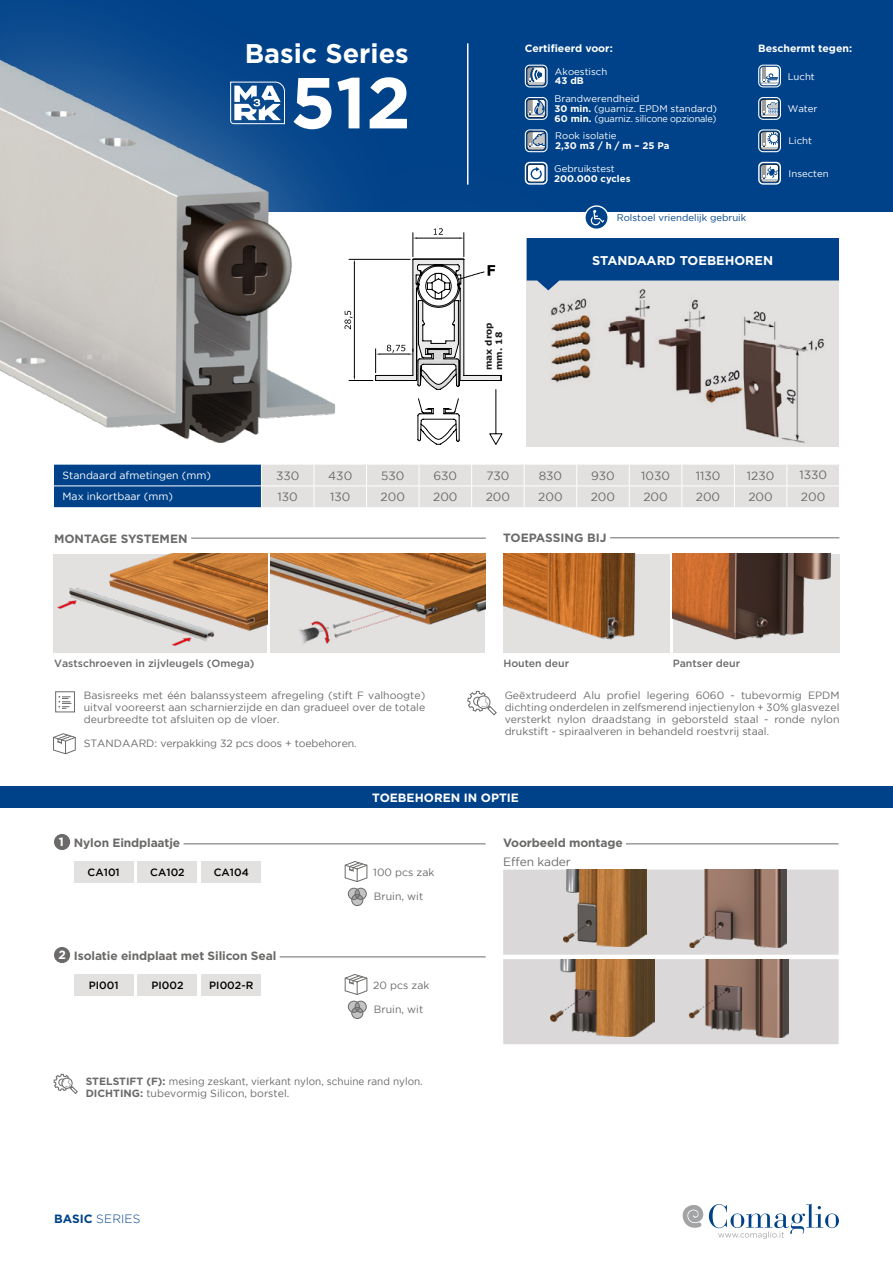
<style>
.page{position:relative;width:893px;height:1263px;background:#fff}
.page>*{position:absolute;margin:0;border:0;box-sizing:border-box;transform-origin:0 0}
.t1{font:700 72px "Gotham";color:#fff}
.t2{font:700 27px "Gotham";color:#fff}
.t3{font:700 12.75px "Gotham";color:#fff}
.t4{font:700 12px "Gotham";letter-spacing:-.01em;color:#6b6a69}
.t5{font:12px "Gotham";color:#6b6a69}
.t6{font:700 12px "Gotham";color:#fff}
.t7{font:300 12px "Gotham";letter-spacing:.015em;color:#004289}
.t8{font:10.5px/12px "Gotham";color:#6b6a69;text-align:justify}
.t9{font:10.5px/12px "Gotham";color:#6b6a69;scale:.95 1}
.t10{font:500 10.5px "Gotham";color:#6b6a69}
.t11{font:10.5px "Gotham";color:#fff}
.t12{font:500 10.5px "Gotham";letter-spacing:.005em;color:#000}
.t13{font:700 10.5px "Gotham";color:#fff}
.t14{font:9.6px/9.8px "Gotham";color:#fff}
.t15{font:700 9.6px "Gotham";color:#fff}
.t16{font:9.6px "Gotham";color:#004289}
.t17{font:700 9px/10.5px "Verdana";color:#1d1e1c}
.s1{font-weight:700}
.s2{font-size:9.75px}
.s3{color:#fff}
</style>
<div class="page">
<svg style="left:683px;top:1205px;width:20px;height:23px"></svg>
<svg style="left:709px;top:1203px;width:130px;height:36px"></svg>
<div style="left:0;top:786px;width:893px;height:21px;background:#004289"></div>
<div style="left:0;top:0;width:893px;height:212px;background:#004289"></div>
<hr style="left:467px;top:43px;width:1px;height:142px;background:#fff">
<div style="left:673px;top:554px;width:166px;height:98px;background:#e3e0e0"></div>
<img style="left:673px;top:554px;width:158px;height:86px">
<div style="left:503px;top:554px;width:167px;height:98px;background:#e3e0e0"></div>
<img style="left:503px;top:554px;width:133px;height:85px">
<div style="left:0;top:0;width:450px;height:567px;background:#fff;opacity:.37"></div>
<img style="left:0;top:50px;width:363px;height:397px">
<svg style="left:54px;top:465px;width:785px;height:42px;background:#7896b7"></svg>
<svg style="left:230px;top:81px;width:55px;height:44px"></svg>
<div style="left:259px;top:131px;width:362px;height:387px;background:#fff;opacity:.37"></div>
<svg style="left:329px;top:228px;width:173px;height:217px"></svg>
<svg style="left:758px;top:129px;width:23px;height:23px"></svg>
<svg style="left:759px;top:131px;width:21px;height:20px"></svg>
<svg style="left:758px;top:162px;width:23px;height:23px"></svg>
<svg style="left:760px;top:163px;width:20px;height:20px"></svg>
<svg style="left:758px;top:97px;width:23px;height:23px"></svg>
<svg style="left:759px;top:98px;width:21px;height:21px"></svg>
<svg style="left:758px;top:65px;width:23px;height:22px"></svg>
<svg style="left:759px;top:66px;width:21px;height:20px"></svg>
<svg style="left:525px;top:65px;width:23px;height:22px"></svg>
<svg style="left:526px;top:66px;width:20px;height:20px"></svg>
<svg style="left:525px;top:97px;width:23px;height:23px"></svg>
<svg style="left:526px;top:98px;width:20px;height:21px"></svg>
<svg style="left:525px;top:162px;width:23px;height:23px"></svg>
<svg style="left:526px;top:163px;width:20px;height:20px"></svg>
<svg style="left:525px;top:129px;width:23px;height:23px"></svg>
<svg style="left:526px;top:131px;width:21px;height:20px"></svg>
<img style="left:527px;top:290px;width:312px;height:157px">
<svg style="left:527px;top:238px;width:312px;height:52px;background:#275d98"></svg>
<div style="left:503px;top:870px;width:336px;height:174px;background:#dad8d8"></div>
<div style="left:54px;top:834px;width:16px;height:16px;background:#6b6a69;border-radius:50%"></div>
<hr style="left:184px;top:843px;width:302px;height:1px;background:#6b6a69">
<hr style="left:626px;top:843px;width:213px;height:1px;background:#6b6a69">
<div style="left:74px;top:861px;width:59px;height:21px;background:#e3e0e0"></div>
<div style="left:138px;top:861px;width:59px;height:21px;background:#e3e0e0"></div>
<div style="left:201px;top:861px;width:60px;height:21px;background:#e3e0e0"></div>
<svg style="left:344px;top:861px;width:24px;height:21px"></svg>
<svg style="left:352px;top:894px;width:11px;height:11px"></svg>
<svg style="left:348px;top:888px;width:11px;height:11px"></svg>
<svg style="left:355px;top:888px;width:11px;height:11px"></svg>
<div style="left:351px;top:894px;width:12px;height:12px;border:1px solid #6b6a69;border-radius:50%"></div>
<div style="left:355px;top:888px;width:12px;height:12px;border:1px solid #6b6a69;border-radius:50%"></div>
<div style="left:348px;top:888px;width:12px;height:12px;border:1px solid #6b6a69;border-radius:50%"></div>
<img style="left:564px;top:870px;width:82px;height:77px">
<img style="left:687px;top:870px;width:100px;height:77px">
<div style="left:54px;top:947px;width:16px;height:16px;background:#6b6a69;border-radius:50%"></div>
<hr style="left:280px;top:956px;width:206px;height:1px;background:#6b6a69">
<img style="left:550px;top:959px;width:105px;height:77px">
<img style="left:688px;top:959px;width:100px;height:78px">
<div style="left:74px;top:974px;width:59px;height:21px;background:#e3e0e0"></div>
<div style="left:138px;top:974px;width:59px;height:21px;background:#e3e0e0"></div>
<div style="left:201px;top:974px;width:60px;height:21px;background:#e3e0e0"></div>
<svg style="left:344px;top:974px;width:24px;height:21px"></svg>
<svg style="left:352px;top:1007px;width:11px;height:11px"></svg>
<svg style="left:348px;top:1001px;width:11px;height:11px"></svg>
<svg style="left:355px;top:1001px;width:11px;height:11px"></svg>
<div style="left:351px;top:1007px;width:12px;height:12px;border:1px solid #6b6a69;border-radius:50%"></div>
<div style="left:355px;top:1001px;width:12px;height:12px;border:1px solid #6b6a69;border-radius:50%"></div>
<div style="left:348px;top:1001px;width:12px;height:12px;border:1px solid #6b6a69;border-radius:50%"></div>
<svg style="left:53px;top:1074px;width:25px;height:20px"></svg>
<div style="left:270px;top:554px;width:215px;height:98px;background:#e3e0e0"></div>
<img style="left:270px;top:554px;width:215px;height:90px">
<div style="left:54px;top:554px;width:213px;height:98px;background:#e3e0e0"></div>
<img style="left:57px;top:554px;width:210px;height:92px">
<div style="left:55px;top:691px;width:20px;height:21px;border:1px solid #6b6a69"></div>
<svg style="left:58px;top:696px;width:13px;height:13px"></svg>
<svg style="left:53px;top:733px;width:23px;height:21px"></svg>
<svg style="left:467px;top:691px;width:30px;height:25px"></svg>
<hr style="left:610px;top:537px;width:229px;height:1px;background:#6b6a69">
<hr style="left:191px;top:538px;width:295px;height:1px;background:#6b6a69">
<h2 class="t2" style="left:245px;top:36px;width:166px">Basic Series</h2>
<h1 class="t1" style="left:290px;top:55px;width:122px">512</h1>
<p class="t13" style="left:525px;top:41px;width:89px">Certifieerd voor:</p>
<p class="t14" style="left:555px;top:66px;width:54px">Akoestisch</p>
<p class="t15" style="left:555px;top:75px;width:30px">43 dB</p>
<p class="t14" style="left:555px;top:94px;width:164px">Brandwerendheid<br><span class="s1">30 min.</span> (guarniz. EPDM standard)<br><span class="s1">60 min.</span> (guarniz. silicone opzionale)</p>
<p class="t14" style="left:555px;top:131px;width:63px">Rook isolatie</p>
<p class="t15" style="left:555px;top:139px;width:116px">2,30 m3 / h / m – 25 Pa</p>
<p class="t14" style="left:554px;top:163px;width:62px">Gebruikstest</p>
<p class="t15" style="left:554px;top:172px;width:78px">200.000 cycles</p>
<p class="t16" style="left:617px;top:213px;width:131px">Rolstoel vriendelijk gebruik</p>
<p class="t13" style="left:758px;top:41px;width:95px">Beschermt tegen:</p>
<p class="t14" style="left:788px;top:71px;width:29px">Lucht</p>
<p class="t14" style="left:788px;top:104px;width:31px">Water</p>
<p class="t14" style="left:788px;top:136px;width:25px">Licht</p>
<p class="t14" style="left:789px;top:168px;width:42px">Insecten</p>
<p class="t3" style="left:592px;top:252px;width:182px">STANDAARD TOEBEHOREN</p>
<p class="t17" style="left:483px;top:370px;width:49px;rotate:-90deg">max drop mm. 18</p>
<p class="t11" style="left:63px;top:470px;width:150px">Standaard afmetingen (mm)</p>
<p class="t5" style="left:276px;top:469px;width:25px">330</p>
<p class="t5" style="left:328px;top:469px;width:25px">430</p>
<p class="t5" style="left:381px;top:469px;width:25px">530</p>
<p class="t5" style="left:433px;top:469px;width:25px">630</p>
<p class="t5" style="left:486px;top:469px;width:25px">730</p>
<p class="t5" style="left:539px;top:469px;width:25px">830</p>
<p class="t5" style="left:591px;top:469px;width:25px">930</p>
<p class="t5" style="left:641px;top:469px;width:30px">1030</p>
<p class="t5" style="left:696px;top:469px;width:26px">1130</p>
<p class="t5" style="left:747px;top:469px;width:29px">1230</p>
<p class="t5" style="left:799px;top:469px;width:29px">1330</p>
<p class="t11" style="left:63px;top:491px;width:112px">Max inkortbaar (mm)</p>
<p class="t5" style="left:278px;top:490px;width:22px">130</p>
<p class="t5" style="left:330px;top:490px;width:22px">130</p>
<p class="t5" style="left:381px;top:490px;width:26px">200</p>
<p class="t5" style="left:433px;top:490px;width:26px">200</p>
<p class="t5" style="left:486px;top:490px;width:26px">200</p>
<p class="t5" style="left:538px;top:490px;width:26px">200</p>
<p class="t5" style="left:591px;top:490px;width:26px">200</p>
<p class="t5" style="left:643px;top:490px;width:26px">200</p>
<p class="t5" style="left:696px;top:490px;width:26px">200</p>
<p class="t5" style="left:748px;top:490px;width:26px">200</p>
<p class="t5" style="left:801px;top:490px;width:26px">200</p>
<p class="t4" style="left:54px;top:530px;width:135px">MONTAGE SYSTEMEN</p>
<p class="t4" style="left:503px;top:530px;width:105px">TOEPASSING BIJ</p>
<p class="t10" style="left:54px;top:658px;width:202px">Vastschroeven in zijvleugels (Omega)</p>
<p class="t8" style="left:84px;top:689px;width:343px">Basisreeks met één balanssysteem afregeling (stift F valhoogte) uitval vooreerst aan scharnierzijde en dan gradueel over de totale deurbreedte tot afsluiten op de vloer<span class="s2">.</span></p>
<p class="t8" style="left:84px;top:737px;width:274px">STANDAARD: verpakking 32 pcs doos + toebehoren<span class="s2">.</span></p>
<p class="t10" style="left:503px;top:658px;width:67px">Houten deur</p>
<p class="t10" style="left:673px;top:658px;width:69px">Pantser deur</p>
<p class="t8" style="left:505px;top:689px;width:336px">Geëxtrudeerd Alu profiel legering 6060 - tubevormig EPDM dichting onderdelen in zelfsmerend injectienylon + 30% glasvezel versterkt nylon draadstang in geborsteld staal - ronde nylon drukstift - spiraalveren in behandeld roestvrij staal<span class="s2">.</span></p>
<p class="t6" style="left:372px;top:789px;width:148px">TOEBEHOREN IN OPTIE</p>
<p class="t4" style="left:59px;top:834px;width:123px"><span class="s3">1</span> Nylon Eindplaatje</p>
<p class="t4" style="left:503px;top:834px;width:121px">Voorbeeld montage</p>
<p class="t12" style="left:88px;top:866px;width:34px">CA101</p>
<p class="t12" style="left:150px;top:866px;width:36px">CA102</p>
<p class="t12" style="left:214px;top:866px;width:37px">CA104</p>
<p class="t8" style="left:373px;top:866px;width:63px">100 pcs zak</p>
<p class="t8" style="left:374px;top:890px;width:51px">Bruin, wit</p>
<p class="t5" style="left:503px;top:855px;width:69px">Effen kader</p>
<p class="t4" style="left:58px;top:947px;width:219px"><span class="s3">2</span> Isolatie eindplaat met Silicon Seal</p>
<p class="t12" style="left:89px;top:979px;width:31px">PI001</p>
<p class="t12" style="left:151px;top:979px;width:34px">PI002</p>
<p class="t12" style="left:209px;top:979px;width:46px">PI002-R</p>
<p class="t8" style="left:373px;top:979px;width:58px">20 pcs zak</p>
<p class="t8" style="left:374px;top:1003px;width:51px">Bruin, wit</p>
<p class="t9" style="left:86px;top:1075px;width:356px"><span class="s1">STELSTIFT (F):</span> mesing zeskant, vierkant nylon, schuine rand nylon.<br><span class="s1">DICHTING:</span> tubevormig Silicon, borstel.</p>
<p class="t7" style="left:54px;top:1213px;width:88px"><span class="s1">BASIC</span> SERIES</p>
</div>
